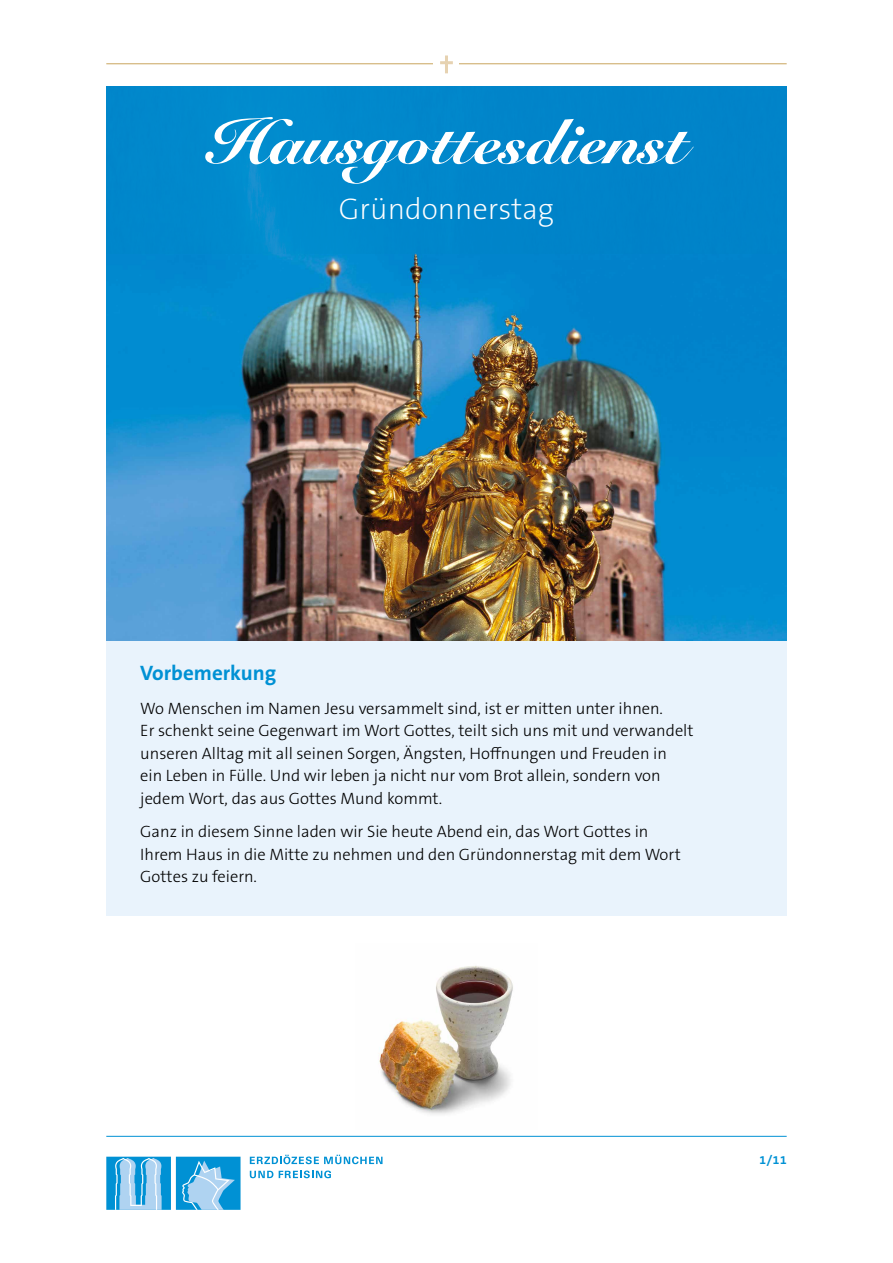
<style>
.page{position:relative;width:893px;height:1263px;background:#fff}
.page>*{position:absolute;margin:0;border:0;box-sizing:border-box;transform-origin:0 0}
.t1{font:63px "Snell Roundhand Black Script";color:#fff}
.t2{font:200 30px "The Sans B W2";color:#fff}
.t3{font:700 21px "The Sans B W7";color:#0091d4}
.t4{font:300 16.5px/22.5px "The Sans B W3";color:#000}
.t5{font:700 12px "The Sans B W7";color:#0091d4}
</style>
<div class="page">
<hr style="left:106px;top:63px;width:681px;height:1px;background:#caa55e">
<hr style="left:106px;top:1136px;width:681px;height:1px;background:#0091d4">
<svg style="left:250px;top:1155px;width:132px;height:9px"></svg>
<svg style="left:250px;top:1171px;width:23px;height:7px"></svg>
<svg style="left:279px;top:1170px;width:52px;height:8px"></svg>
<div style="left:106px;top:1157px;width:65px;height:53px;background:#0091d4"></div>
<svg style="left:115px;top:1158px;width:47px;height:52px"></svg>
<div style="left:176px;top:1157px;width:65px;height:53px;background:#0091d4"></div>
<svg style="left:182px;top:1160px;width:53px;height:50px"></svg>
<div style="left:433px;top:47px;width:26px;height:40px;background:#fff"></div>
<svg style="left:440px;top:61px;width:13px;height:3px"></svg>
<hr style="left:445px;top:55px;width:3px;height:18px;background:#e6d2b1">
<img style="left:106px;top:253px;width:681px;height:389px">
<div style="left:106px;top:86px;width:681px;height:167px;background:#0186ca"></div>
<div style="left:106px;top:642px;width:681px;height:274px;background:#e9f3fc"></div>
<img style="left:379px;top:966px;width:134px;height:149px">
<h1 class="t1" style="left:207px;top:104px;width:481px">Hausgottesdienst</h1>
<h2 class="t2" style="left:339px;top:189px;width:217px">Gründonnerstag</h2>
<p class="t3" style="left:140px;top:659px;width:138px">Vorbemerkung</p>
<p class="t4" style="left:140px;top:697px;width:555px">Wo Menschen im Namen Jesu versammelt sind, ist er mitten unter ihnen.<br>Er schenkt seine Gegenwart im Wort Gottes, teilt sich uns mit und verwandelt unseren Alltag mit all seinen Sorgen, Ängsten, Hoffnungen und Freuden in<br>ein Leben in Fülle. Und wir leben ja nicht nur vom Brot allein, sondern von jedem Wort, das aus Gottes Mund kommt.</p>
<p class="t4" style="left:140px;top:821px;width:542px">Ganz in diesem Sinne laden wir Sie heute Abend ein, das Wort Gottes in<br>Ihrem Haus in die Mitte zu nehmen und den Gründonnerstag mit dem Wort<br>Gottes zu feiern.</p>
<p class="t5" style="left:759px;top:1152px;width:29px">1/11</p>
</div>
